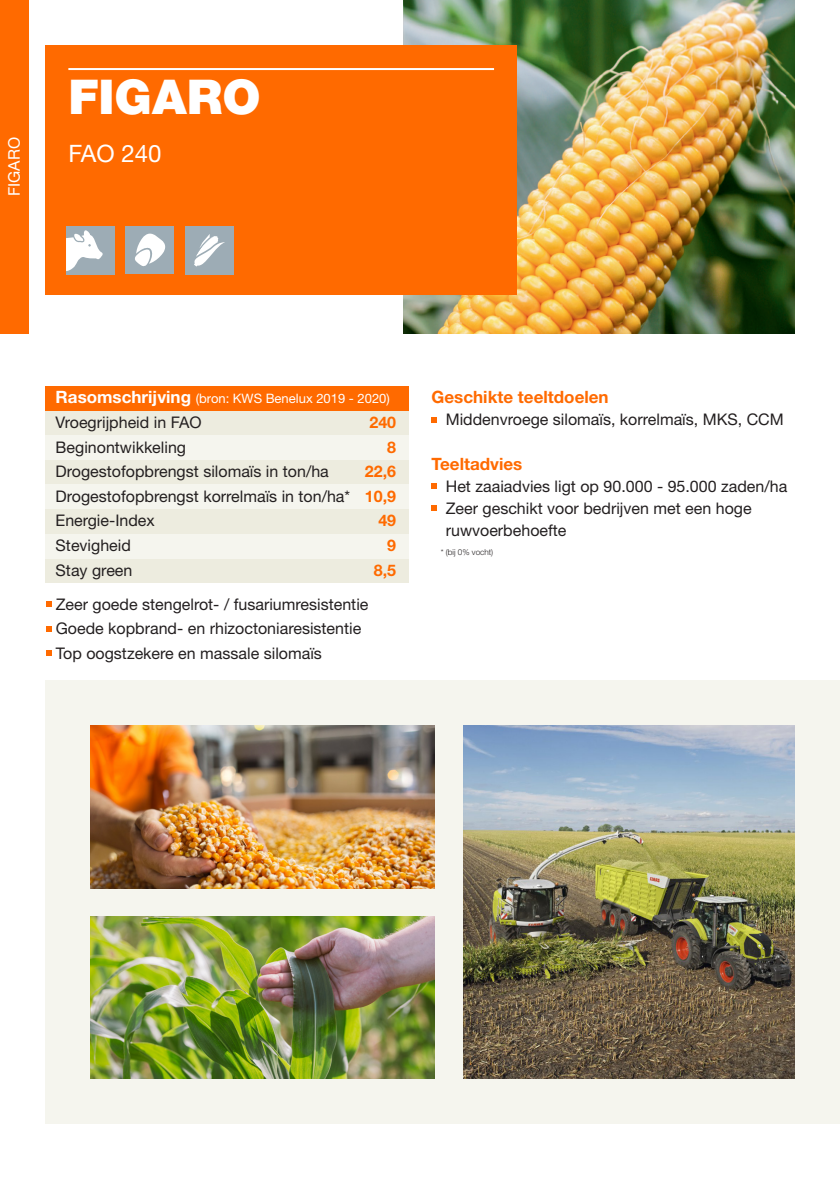
<style>
.page{position:relative;width:840px;height:1191px;background:#fff}
.page>*{position:absolute;margin:0;border:0;box-sizing:border-box;transform-origin:0 0}
.t1{font:900 48px "Helvetica Neue LT Std";color:#fff}
.t2{font:24px "Helvetica Neue LT Std";color:#fff}
.t3{font:700 17px "Helvetica Neue LT Std";color:#ff6a00}
.t4{font:16px/24.6px "Helvetica Neue LT Std";color:#231f20}
.t5{font:700 16px "Helvetica Neue LT Std";color:#ff6a00}
.t6{font:16px "Helvetica Neue LT Std";color:#fff}
.t7{font:13px "Helvetica Neue LT Std";color:#fff}
.t8{font:300 8.2px "Helvetica Neue LT Std";color:#231f20}
.s1{font-weight:700;font-size:17px}
.s2{font-weight:700;color:#ff6a00}
</style>
<div class="page">
<div style="left:0;top:0;width:28px;height:333px;background:#ff6a00"></div>
<img style="left:403px;top:0;width:391px;height:333px">
<div style="left:46px;top:45px;width:470px;height:250px;background:#ff6a00"></div>
<hr style="left:68px;top:68px;width:426px;height:2px;background:#fff">
<div style="left:66px;top:226px;width:48px;height:48px;background:#9dacb5"></div>
<svg style="left:66px;top:230px;width:37px;height:41px"></svg>
<div style="left:126px;top:226px;width:48px;height:48px;background:#9dacb5"></div>
<svg style="left:135px;top:233px;width:31px;height:33px"></svg>
<div style="left:185px;top:226px;width:48px;height:48px;background:#9dacb5"></div>
<svg style="left:194px;top:234px;width:31px;height:32px"></svg>
<svg style="left:431px;top:417px;width:6px;height:5px"></svg>
<svg style="left:431px;top:483px;width:6px;height:5px"></svg>
<svg style="left:431px;top:505px;width:6px;height:5px"></svg>
<div style="left:46px;top:386px;width:362px;height:25px;background:#ff6a00"></div>
<div style="left:46px;top:411px;width:362px;height:24px;background:#edecdf"></div>
<div style="left:46px;top:460px;width:362px;height:24px;background:#edecdf"></div>
<div style="left:46px;top:509px;width:362px;height:25px;background:#edecdf"></div>
<div style="left:46px;top:558px;width:362px;height:25px;background:#edecdf"></div>
<div style="left:46px;top:435px;width:362px;height:25px;background:#f5f5ee"></div>
<div style="left:46px;top:484px;width:362px;height:25px;background:#f5f5ee"></div>
<div style="left:46px;top:534px;width:362px;height:24px;background:#f5f5ee"></div>
<svg style="left:46px;top:601px;width:5px;height:6px"></svg>
<svg style="left:46px;top:626px;width:5px;height:5px"></svg>
<svg style="left:46px;top:650px;width:5px;height:6px"></svg>
<div style="left:45px;top:680px;width:794px;height:444px;background:#f5f5ee"></div>
<img style="left:91px;top:726px;width:343px;height:162px">
<img style="left:463px;top:726px;width:331px;height:352px">
<img style="left:91px;top:916px;width:343px;height:162px">
<p class="t6" style="left:5px;top:196px;width:60px;rotate:-90deg">FIGARO</p>
<h1 class="t1" style="left:68px;top:68px;width:193px">FIGARO</h1>
<h2 class="t2" style="left:68px;top:139px;width:94px">FAO 240</h2>
<p class="t7" style="left:56px;top:391px;width:335px"><span class="s1">Rasomschrijving</span> (bron: KWS Benelux 2019 - 2020)</p>
<p class="t4" style="left:56px;top:410px;width:147px">Vroegrijpheid in FAO</p>
<p class="t5" style="left:369px;top:412px;width:28px">240</p>
<p class="t4" style="left:56px;top:434px;width:132px">Beginontwikkeling</p>
<p class="t5" style="left:387px;top:437px;width:10px">8</p>
<p class="t4" style="left:56px;top:459px;width:274px">Drogestofopbrengst silomaïs in ton/ha</p>
<p class="t4" style="left:56px;top:459px;width:342px;text-align:justify;text-indent:309px"><span class="s2">22,6<br></span>Drogestofopbrengst korrelmaïs in ton/ha* <span class="s2">10,9<br></span>Energie-Index</p>
<p class="t5" style="left:378px;top:511px;width:19px">49</p>
<p class="t4" style="left:56px;top:533px;width:77px">Stevigheid</p>
<p class="t5" style="left:387px;top:535px;width:10px">9</p>
<p class="t4" style="left:56px;top:557px;width:78px">Stay green</p>
<p class="t5" style="left:373px;top:560px;width:24px">8,5</p>
<p class="t4" style="left:56px;top:591px;width:314px">Zeer goede stengelrot- / fusariumresistentie<br>Goede kopbrand- en rhizoctoniaresistentie<br>Top oogstzekere en massale silomaïs</p>
<p class="t3" style="left:431px;top:387px;width:178px">Geschikte teeltdoelen</p>
<p class="t4" style="left:445px;top:407px;width:339px">Middenvroege silomaïs, korrelmaïs, MKS, CCM</p>
<p class="t3" style="left:431px;top:453px;width:92px">Teeltadvies</p>
<p class="t4" style="left:445px;top:474px;width:343px;line-height:22px">Het zaaiadvies ligt op 90.000 - 95.000 zaden/ha<br>Zeer geschikt voor bedrijven met een hoge ruwvoerbehoefte</p>
<p class="t8" style="left:440px;top:547px;width:54px">* (bij 0% vocht)</p>
</div>
